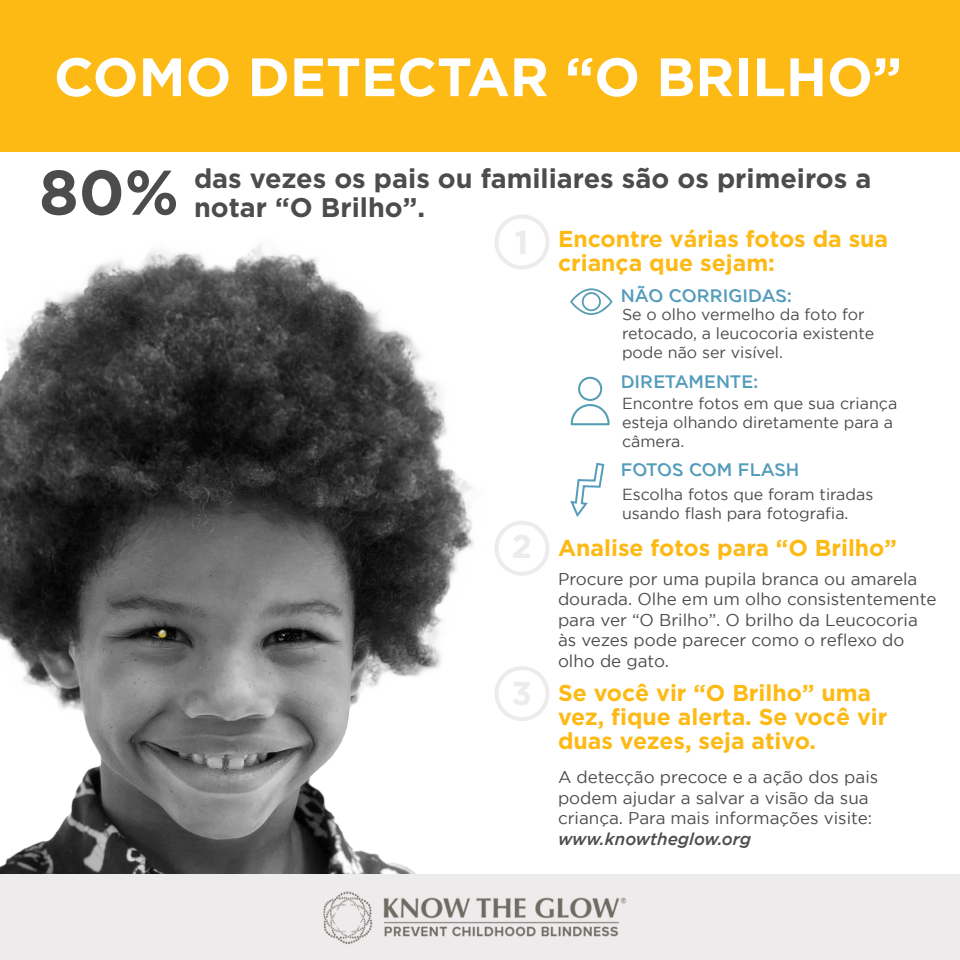
<style>
.page{position:relative;width:960px;height:960px;background:#fff}
.page>*{position:absolute;margin:0;border:0;box-sizing:border-box;transform-origin:0 0}
.t1{font:700 63px "Gotham";color:#4c4c4c}
.t2{font:700 54px "Gotham";color:#fff}
.t3{font:700 27px/29px "Gotham";color:#4c4c4c}
.t4{font:700 23px/24px "Gotham";color:#fdb914}
.t5{font:italic 500 18px "Gotham";letter-spacing:-.005em;color:#549cbb}
.t6{font:17px/20.4px "Gotham";color:#4c4c4c}
.t7{font:italic 500 17px "Gotham";color:#4c4c4c}
.t8{font:16px/19.2px "Gotham";color:#4c4c4c}
</style>
<div class="page">
<img style="left:0;top:244px;width:474px;height:630px">
<div style="left:0;top:0;width:960px;height:152px;background:#fdb914"></div>
<div style="left:0;top:874px;width:960px;height:86px;background:#eeebec"></div>
<img style="left:323px;top:891px;width:304px;height:53px">
<div style="left:494px;top:214px;width:56px;height:56px;border:4px solid #eeebec;border-radius:50%"></div>
<div style="left:494px;top:521px;width:56px;height:55px;border:4px solid #eeebec;border-radius:50%"></div>
<div style="left:494px;top:666px;width:56px;height:55px;border:4px solid #eeebec;border-radius:50%"></div>
<svg style="left:571px;top:377px;width:39px;height:48px"></svg>
<svg style="left:570px;top:288px;width:43px;height:27px"></svg>
<svg style="left:570px;top:462px;width:35px;height:55px"></svg>
<p class="t2" style="left:54px;top:46px;width:850px">COMO DETECTAR “O BRILHO”</p>
<p class="t1" style="left:39px;top:156px;width:141px">80%</p>
<p class="t3" style="left:194px;top:163px;width:679px">das vezes os pais ou familiares são os primeiros a notar “O Brilho”.</p>
<p class="t4" style="left:558px;top:227px;width:332px">Encontre várias fotos da sua</p>
<p class="t4" style="left:558px;top:251px;width:219px">criança que sejam:</p>
<p class="t5" style="left:622px;top:285px;width:179px">NÃ O CORRIGIDAS:</p>
<p class="t8" style="left:622px;top:304px;width:254px">Se o olho vermelho da foto for retocado, a leucocoria existente</p>
<p class="t8" style="left:622px;top:343px;width:163px">pode não ser visível.</p>
<p class="t8" style="left:622px;top:393px;width:277px">Encontre fotos em que sua criança</p>
<p class="t8" style="left:622px;top:412px;width:273px">esteja olhando diretamente para a câmera.</p>
<p class="t5" style="left:622px;top:371px;width:145px">DIRE TAMENTE:</p>
<p class="t5" style="left:622px;top:459px;width:186px">FOTOS COM FLASH</p>
<p class="t8" style="left:622px;top:485px;width:253px">Escolha fotos que foram tiradas</p>
<p class="t8" style="left:622px;top:504px;width:228px">usando flash para fotografia.</p>
<p class="t4" style="left:558px;top:535px;width:340px">Analise fotos para “O Brilho”</p>
<p class="t6" style="left:558px;top:568px;width:380px">Procure por uma pupila branca ou amarela dourada. Olhe em um olho consistentemente para ver “O Brilho”. O brilho da Leucocoria</p>
<p class="t6" style="left:558px;top:630px;width:348px">às vezes pode parecer como o reflexo do olho de gato.</p>
<p class="t4" style="left:558px;top:680px;width:315px">Se você vir “O Brilho” uma</p>
<p class="t4" style="left:558px;top:704px;width:331px">vez, fique alerta. Se você vir duas vezes, seja ativo.</p>
<p class="t6" style="left:558px;top:767px;width:322px">A detecção precoce e a ação dos pais podem ajudar a salvar a visão da sua</p>
<p class="t6" style="left:558px;top:808px;width:316px">criança. Para mais informações visite:</p>
<p class="t7" style="left:558px;top:829px;width:195px">www.knowtheglow.org</p>
</div>
